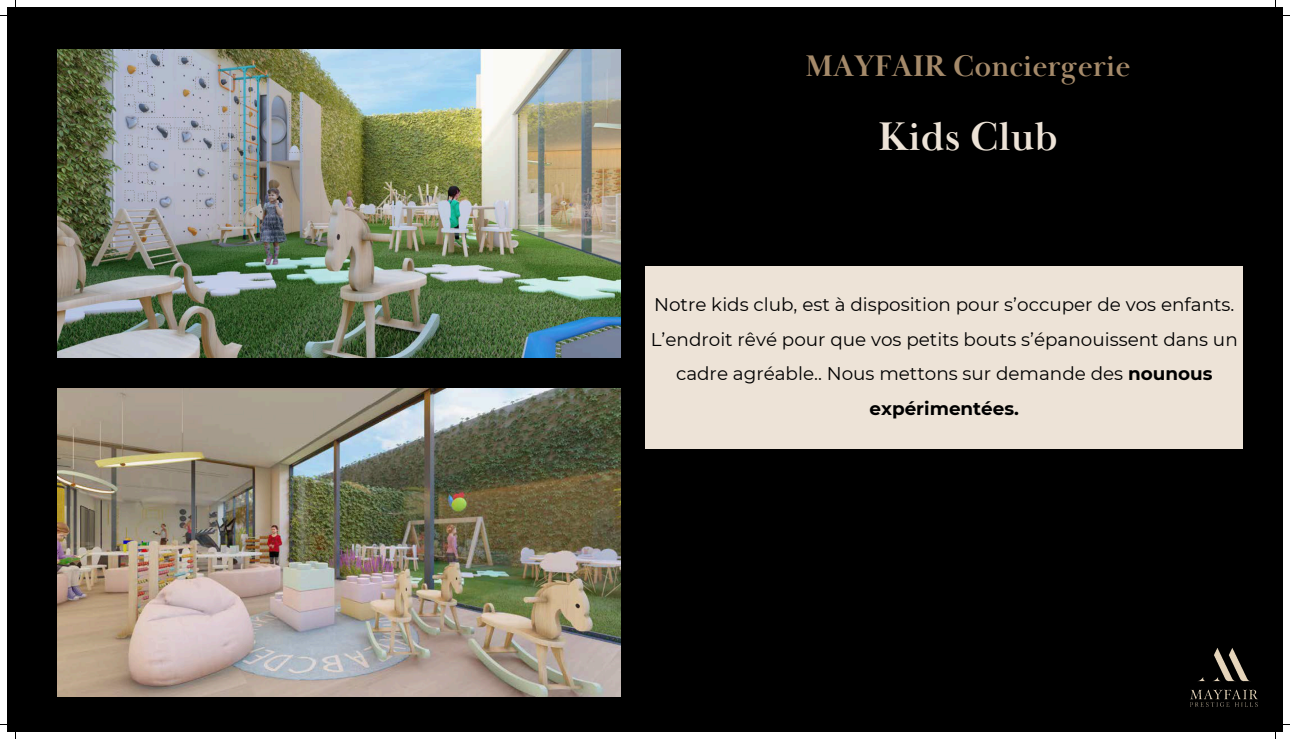
<style>
.page{position:relative;width:1290px;height:739px;background:#fff}
.page>*{position:absolute;margin:0;border:0;box-sizing:border-box;transform-origin:0 0}
.t1{font:700 41.12px "Baskerville Display PT";color:#ede3d7}
.t2{font:700 30.62px "Baskerville Display PT";color:#a58a6a}
.t3{font:18.38px/34.8px "Montserrat";color:#000;text-align:center}
.s1{font-weight:700}
</style>
<div class="page">
<div style="left:7px;top:7px;width:1276px;height:725px;background:#000"></div>
<div style="left:645px;top:266px;width:597px;height:182px;background:#ede3d7"></div>
<img style="left:58px;top:49px;width:562px;height:308px">
<img style="left:1190px;top:648px;width:68px;height:59px">
<img style="left:58px;top:388px;width:562px;height:308px">
<p class="t2" style="left:806px;top:47px;width:326px">MAYFAIR Conciergerie</p>
<p class="t1" style="left:878px;top:112px;width:181px">Kids Club</p>
<h2 class="t3" style="left:654px;top:287px;width:582px">Notre kids club, est à disposition pour s’occuper de vos enfants.</h2>
<h1 class="t3" style="left:651px;top:321px;width:588px">L’endroit rêvé pour que vos petits bouts s’épanouissent dans un cadre agréable.. Nous mettons sur demande des <span class="s1">nounous expérimentées.</span></h1>
</div>
